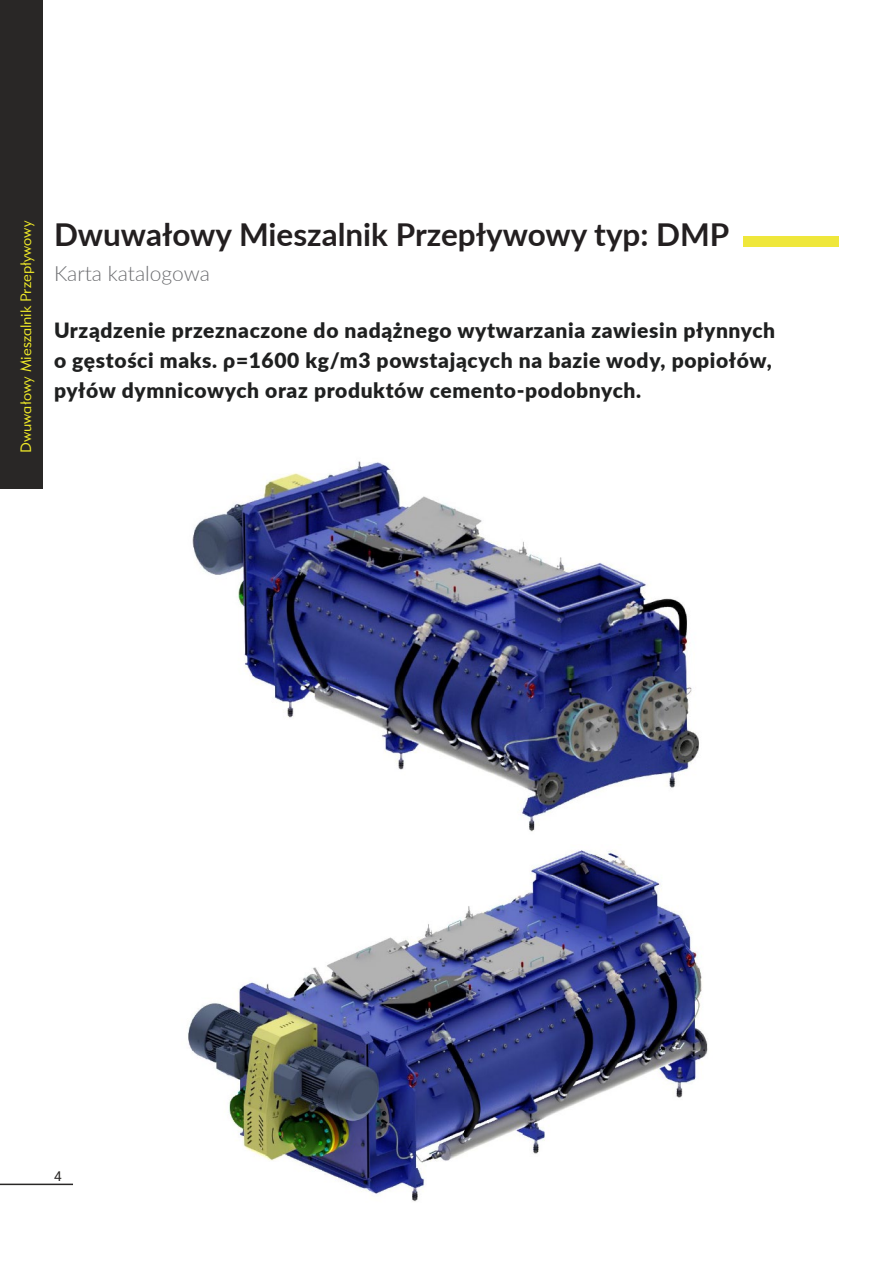
<style>
.page{position:relative;width:893px;height:1263px;background:#fff}
.page>*{position:absolute;margin:0;border:0;box-sizing:border-box;transform-origin:0 0}
.t1{font:700 31.5px "Lato";color:#231f20}
.t2{font:900 21px/30px "Lato";letter-spacing:.03em;color:#1f2020}
.t3{font:300 21px "Lato";color:#6c6d70}
.t4{font:15px "Geometric 415 Lt EU";color:#f1eb28}
.t5{font:13.5px "Roboto";color:#292726}
</style>
<div class="page">
<hr style="left:0;top:1183px;width:73px;height:2px;background:#292726">
<div style="left:0;top:0;width:43px;height:489px;background:#292726"></div>
<div style="left:743px;top:236px;width:96px;height:11px;background:#efe73b"></div>
<img style="left:188px;top:850px;width:520px;height:352px">
<img style="left:192px;top:461px;width:507px;height:371px">
<p class="t4" style="left:17px;top:453px;width:233px;rotate:-90deg">Dwuwałowy Mieszalnik Przepływowy</p>
<p class="t1" style="left:54px;top:211px;width:677px">Dwuwałowy Mieszalnik Przepływowy typ: DMP</p>
<p class="t3" style="left:54px;top:258px;width:157px">Karta katalogowa</p>
<p class="t2" style="left:54px;top:314px;width:723px">Urządzenie przeznaczone do nadążnego wytwarzania zawiesin płynnych o gęstości maks. ρ=1600 kg/m3 powstających na bazie wody, popiołów, pyłów dymnicowych oraz produktów cemento-podobnych.</p>
<p class="t5" style="left:54px;top:1167px;width:9px">4</p>
</div>
